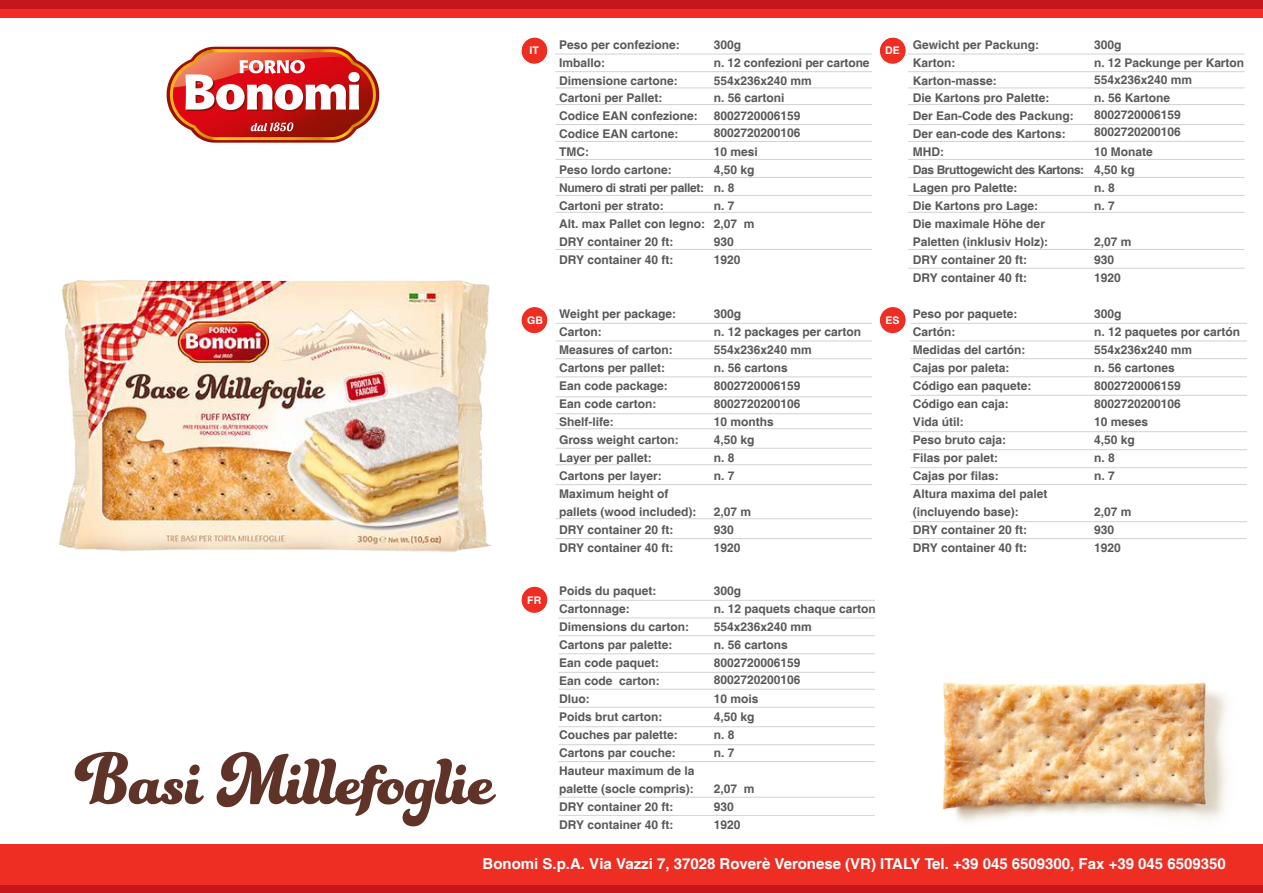
<style>
.page{position:relative;width:1263px;height:893px;background:#fff}
.page>*{position:absolute;margin:0;border:0;box-sizing:border-box;transform-origin:0 0}
.t1{font:78.3px "UVF Funkydori";color:#5f3327}
.t2{font:700 15px "Helvetica";color:#fff}
.t3{font:700 12px/18px "Helvetica";color:#58595b}
.t4{font:700 10.5px "Helvetica";color:#fff}
.t5{font:9px "Helvetica Neue";color:#fff}
</style>
<div class="page">
<div style="left:0;top:844px;width:1263px;height:49px;background:#ee2e22"></div>
<div style="left:0;top:0;width:1263px;height:17px;background:#ee2e22"></div>
<div style="left:0;top:0;width:1263px;height:9px;background:#c4161c"></div>
<div style="left:0;top:885px;width:1263px;height:8px;background:#c4161c"></div>
<svg style="left:522px;top:38px;width:25px;height:26px"></svg>
<svg style="left:880px;top:38px;width:25px;height:26px"></svg>
<svg style="left:522px;top:587px;width:25px;height:26px"></svg>
<div style="left:880px;top:308px;width:25px;height:25px;background:#ee2e22;border-radius:50%"></div>
<hr style="left:555px;top:54px;width:317px;height:1px;background:#d1d2d3">
<hr style="left:555px;top:71px;width:317px;height:1px;background:#d1d2d3">
<hr style="left:555px;top:88px;width:317px;height:1px;background:#d1d2d3">
<hr style="left:555px;top:104px;width:317px;height:1px;background:#d1d2d3">
<hr style="left:555px;top:124px;width:317px;height:1px;background:#d1d2d3">
<hr style="left:555px;top:141px;width:317px;height:1px;background:#d1d2d3">
<hr style="left:555px;top:159px;width:317px;height:1px;background:#d1d2d3">
<hr style="left:555px;top:195px;width:317px;height:1px;background:#d1d2d3">
<hr style="left:555px;top:212px;width:317px;height:1px;background:#d1d2d3">
<hr style="left:555px;top:249px;width:317px;height:1px;background:#d1d2d3">
<hr style="left:555px;top:323px;width:317px;height:1px;background:#d1d2d3">
<hr style="left:555px;top:341px;width:317px;height:1px;background:#d1d2d3">
<hr style="left:555px;top:358px;width:317px;height:1px;background:#d1d2d3">
<hr style="left:555px;top:377px;width:317px;height:1px;background:#d1d2d3">
<hr style="left:555px;top:397px;width:317px;height:1px;background:#d1d2d3">
<hr style="left:555px;top:413px;width:317px;height:1px;background:#d1d2d3">
<hr style="left:555px;top:428px;width:317px;height:1px;background:#d1d2d3">
<hr style="left:555px;top:448px;width:317px;height:1px;background:#d1d2d3">
<hr style="left:555px;top:464px;width:317px;height:1px;background:#d1d2d3">
<hr style="left:555px;top:484px;width:317px;height:1px;background:#d1d2d3">
<hr style="left:555px;top:538px;width:317px;height:1px;background:#d1d2d3">
<hr style="left:555px;top:518px;width:317px;height:1px;background:#d1d2d3">
<hr style="left:558px;top:600px;width:317px;height:1px;background:#d1d2d3">
<hr style="left:558px;top:618px;width:317px;height:1px;background:#d1d2d3">
<hr style="left:558px;top:635px;width:317px;height:1px;background:#d1d2d3">
<hr style="left:558px;top:654px;width:317px;height:1px;background:#d1d2d3">
<hr style="left:558px;top:672px;width:317px;height:1px;background:#d1d2d3">
<hr style="left:558px;top:689px;width:317px;height:1px;background:#d1d2d3">
<hr style="left:558px;top:707px;width:317px;height:1px;background:#d1d2d3">
<hr style="left:558px;top:726px;width:317px;height:1px;background:#d1d2d3">
<hr style="left:558px;top:744px;width:317px;height:1px;background:#d1d2d3">
<hr style="left:558px;top:761px;width:317px;height:1px;background:#d1d2d3">
<hr style="left:558px;top:815px;width:317px;height:1px;background:#d1d2d3">
<hr style="left:558px;top:797px;width:317px;height:1px;background:#d1d2d3">
<hr style="left:908px;top:54px;width:337px;height:1px;background:#d1d2d3">
<hr style="left:908px;top:71px;width:337px;height:1px;background:#d1d2d3">
<hr style="left:908px;top:88px;width:337px;height:1px;background:#d1d2d3">
<hr style="left:908px;top:104px;width:337px;height:1px;background:#d1d2d3">
<hr style="left:908px;top:124px;width:337px;height:1px;background:#d1d2d3">
<hr style="left:908px;top:141px;width:337px;height:1px;background:#d1d2d3">
<hr style="left:908px;top:159px;width:337px;height:1px;background:#d1d2d3">
<hr style="left:908px;top:177px;width:337px;height:1px;background:#d1d2d3">
<hr style="left:908px;top:195px;width:337px;height:1px;background:#d1d2d3">
<hr style="left:908px;top:212px;width:337px;height:1px;background:#d1d2d3">
<hr style="left:908px;top:268px;width:337px;height:1px;background:#d1d2d3">
<hr style="left:908px;top:249px;width:337px;height:1px;background:#d1d2d3">
<hr style="left:910px;top:323px;width:337px;height:1px;background:#d1d2d3">
<hr style="left:910px;top:341px;width:337px;height:1px;background:#d1d2d3">
<hr style="left:910px;top:358px;width:337px;height:1px;background:#d1d2d3">
<hr style="left:910px;top:377px;width:337px;height:1px;background:#d1d2d3">
<hr style="left:910px;top:395px;width:337px;height:1px;background:#d1d2d3">
<hr style="left:910px;top:431px;width:337px;height:1px;background:#d1d2d3">
<hr style="left:910px;top:449px;width:337px;height:1px;background:#d1d2d3">
<hr style="left:910px;top:467px;width:337px;height:1px;background:#d1d2d3">
<hr style="left:910px;top:484px;width:337px;height:1px;background:#d1d2d3">
<hr style="left:910px;top:538px;width:337px;height:1px;background:#d1d2d3">
<hr style="left:910px;top:521px;width:337px;height:1px;background:#d1d2d3">
<hr style="left:555px;top:177px;width:317px;height:1px;background:#d1d2d3">
<img style="left:942px;top:682px;width:285px;height:140px">
<div style="left:522px;top:38px;width:25px;height:25px;background:#ee2e22;border-radius:50%"></div>
<div style="left:880px;top:38px;width:25px;height:25px;background:#ee2e22;border-radius:50%"></div>
<div style="left:522px;top:307px;width:25px;height:25px;background:#ee2e22;border-radius:50%"></div>
<div style="left:522px;top:587px;width:25px;height:25px;background:#ee2e22;border-radius:50%"></div>
<div style="left:880px;top:307px;width:25px;height:25px;background:#ee2e22;border-radius:50%"></div>
<svg style="left:167px;top:47px;width:212px;height:96px"></svg>
<img style="left:59px;top:279px;width:484px;height:328px">
<p class="t3" style="left:559px;top:36px;width:122px">Peso per confezione:<br>Imballo:<br>Dimensione cartone:</p>
<p class="t3" style="left:559px;top:89px;width:148px">Cartoni per Pallet:<br>Codice EAN confezione:<br>Codice EAN cartone:<br>TMC:<br>Peso lordo cartone:<br>Numero di strati per pallet:<br>Cartoni per strato:<br>Alt. max Pallet con legno:<br>DRY container 20 ft:<br>DRY container 40 ft:</p>
<p class="t3" style="left:714px;top:36px;width:157px">300g<br>n. 12 confezioni per cartone<br>554x236x240 mm</p>
<p class="t3" style="left:714px;top:89px;width:88px">n. 56 cartoni<br>8002720006159<br>8002720200106<br>10 mesi<br>4,50 kg<br>n. 8<br>n. 7<br>2,07 m</p>
<p class="t4" style="left:529px;top:44px;width:11px">IT</p>
<p class="t4" style="left:885px;top:43px;width:16px">DE</p>
<p class="t5" style="left:531px;top:46px;width:9px">IT</p>
<p class="t5" style="left:886px;top:46px;width:13px">DE</p>
<p class="t3" style="left:714px;top:233px;width:28px">930<br>1920</p>
<p class="t3" style="left:913px;top:36px;width:128px">Gewicht per Packung:<br>Karton:<br>Karton-masse:</p>
<p class="t3" style="left:913px;top:89px;width:173px">Die Kartons pro Palette:<br>Der Ean-Code des Packung:<br>Der ean-code des Kartons:<br>MHD:<br>Das Bruttogewicht des Kartons:<br>Lagen pro Palette:<br>Die Kartons pro Lage:<br>Die maximale Höhe der<br>Paletten (inklusiv Holz):<br>DRY container 20 ft:<br>DRY container 40 ft:</p>
<p class="t3" style="left:1094px;top:36px;width:152px">300g<br>n. 12 Packunge per Karton</p>
<p class="t3" style="left:1094px;top:89px;width:78px">n. 56 Kartone</p>
<p class="t3" style="left:1094px;top:72px;width:100px">554x236x240 mm</p>
<p class="t3" style="left:1094px;top:106px;width:88px;line-height:17.5px">8002720006159<br>8002720200106</p>
<p class="t3" style="left:1094px;top:143px;width:60px">10 Monate</p>
<p class="t3" style="left:1094px;top:179px;width:22px">n. 8 n. 7</p>
<p class="t3" style="left:1094px;top:233px;width:39px">2,07 m</p>
<p class="t3" style="left:1094px;top:161px;width:42px">4,50 kg</p>
<p class="t3" style="left:1094px;top:251px;width:28px">930<br>1920</p>
<h1 class="t1" style="left:75px;top:731px;width:422px">Basi Millefoglie</h1>
<p class="t4" style="left:527px;top:314px;width:17px">GB</p>
<p class="t5" style="left:528px;top:315px;width:13px">EN</p>
<p class="t4" style="left:527px;top:594px;width:15px">FR</p>
<p class="t5" style="left:528px;top:594px;width:13px">FR</p>
<p class="t3" style="left:559px;top:305px;width:139px">Weight per package:<br>Carton:<br>Measures of carton:<br>Cartons per pallet:<br>Ean code package:<br>Ean code carton:<br>Shelf-life:<br>Gross weight carton:<br>Layer per pallet:<br>Cartons per layer:<br>Maximum height of pallets (wood included):<br>DRY container 20 ft:<br>DRY container 40 ft:</p>
<p class="t3" style="left:913px;top:305px;width:136px">Peso por paquete:<br>Cartón:<br>Medidas del cartón:<br>Cajas por paleta:<br>Código ean paquete:<br>Código ean caja:<br>Vida útil:<br>Peso bruto caja:<br>Filas por palet:<br>Cajas por filas:<br>Altura maxima del palet (incluyendo base):<br>DRY container 20 ft:<br>DRY container 40 ft:</p>
<p class="t3" style="left:1094px;top:305px;width:148px">300g<br>n. 12 paquetes por cartón</p>
<p class="t3" style="left:1094px;top:359px;width:82px">n. 56 cartones</p>
<p class="t3" style="left:714px;top:306px;width:149px">300g<br>n. 12 packages per carton</p>
<p class="t3" style="left:714px;top:360px;width:76px">n. 56 cartons</p>
<p class="t4" style="left:886px;top:314px;width:16px">ES</p>
<p class="t5" style="left:887px;top:315px;width:13px">ES</p>
<p class="t3" style="left:714px;top:341px;width:100px">554x236x240 mm</p>
<p class="t3" style="left:1094px;top:341px;width:100px">554x236x240 mm</p>
<p class="t3" style="left:714px;top:378px;width:88px;line-height:17.5px">8002720006159<br>8002720200106</p>
<p class="t3" style="left:1094px;top:378px;width:88px;line-height:17.5px">8002720006159<br>8002720200106</p>
<p class="t3" style="left:1094px;top:413px;width:56px">10 meses</p>
<p class="t3" style="left:1094px;top:449px;width:22px">n. 8 n. 7</p>
<p class="t3" style="left:1094px;top:503px;width:39px">2,07 m</p>
<p class="t3" style="left:714px;top:414px;width:62px">10 months</p>
<p class="t3" style="left:714px;top:450px;width:22px">n. 8 n. 7</p>
<p class="t3" style="left:714px;top:503px;width:39px">2,07 m</p>
<p class="t3" style="left:714px;top:431px;width:42px">4,50 kg</p>
<p class="t3" style="left:1094px;top:431px;width:42px">4,50 kg</p>
<p class="t3" style="left:714px;top:521px;width:28px">930<br>1920</p>
<p class="t3" style="left:1094px;top:521px;width:28px">930<br>1920</p>
<p class="t3" style="left:559px;top:582px;width:137px">Poids du paquet:<br>Cartonnage:<br>Dimensions du carton:<br>Cartons par palette:<br>Ean code paquet:<br>Ean code carton:<br>Dluo:<br>Poids brut carton:<br>Couches par palette:<br>Cartons par couche:<br>Hauteur maximum de la palette (socle compris):<br>DRY container 20 ft:<br>DRY container 40 ft:</p>
<p class="t3" style="left:714px;top:582px;width:164px">300g<br>n. 12 paquets chaque carton</p>
<p class="t3" style="left:714px;top:636px;width:76px">n. 56 cartons</p>
<p class="t3" style="left:714px;top:618px;width:100px">554x236x240 mm</p>
<p class="t3" style="left:714px;top:654px;width:88px;line-height:17.5px">8002720006159<br>8002720200106</p>
<p class="t3" style="left:714px;top:690px;width:46px">10 mois</p>
<p class="t3" style="left:714px;top:726px;width:22px">n. 8 n. 7</p>
<p class="t3" style="left:714px;top:780px;width:42px">2,07 m<br>930<br>1920</p>
<p class="t3" style="left:714px;top:708px;width:42px">4,50 kg</p>
<p class="t2" style="left:483px;top:854px;width:745px">Bonomi S.p.A. Via Vazzi 7, 37028 Roverè Veronese (VR) ITALY Tel. +39 045 6509300, Fax +39 045 6509350</p>
</div>
